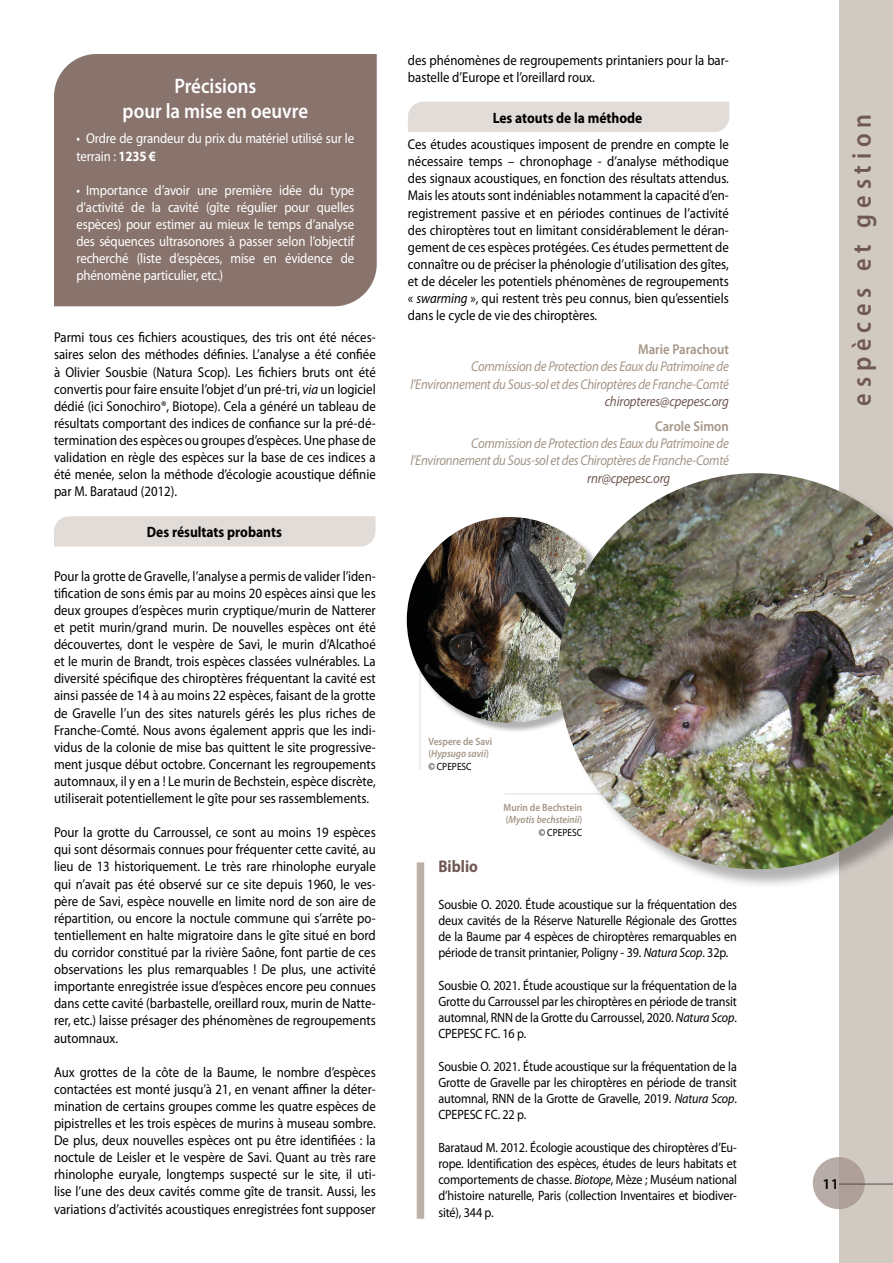
<style>
.page{position:relative;width:893px;height:1263px;background:#fff}
.page>*{position:absolute;margin:0;border:0;box-sizing:border-box;transform-origin:0 0}
.t1{font:600 27px "Myriad Pro";letter-spacing:.24em;color:#715953;scale:.9 1}
.t2{font:600 21px/25.2px "Myriad Pro";color:#fff;text-align:center;scale:.9 1}
.t3{font:700 16.95px "Myriad Pro";color:#715953;scale:.9 1}
.t4{font:700 15px "Myriad Pro";color:#000;scale:.9 1}
.t5{font:600 15px "Myriad Pro";color:#000}
.t6{font:14.25px/17.1px "Myriad Pro";color:#000;text-align:justify;scale:.9 1}
.t7{font:14.25px/17.1px "Myriad Pro";letter-spacing:-.01em;color:#fff;scale:.9 1}
.t8{font:italic 14.25px/17.1px "Myriad Pro";letter-spacing:-.02em;color:#a49587;text-align:right;scale:.9 1}
.t9{font:italic 14.25px "Myriad Pro";letter-spacing:-.01em;color:#715953;scale:.9 1}
.t10{font:600 14.25px "Myriad Pro";color:#a49587;scale:.9 1}
.t11{font:13.5px/16.2px "Myriad Pro";letter-spacing:-.01em;color:#000;text-align:justify;scale:.9 1}
.t12{font:600 10.5px/12.6px "Myriad Pro";color:#a49587;text-align:right;scale:.9 1}
.s1{font-weight:700}
.s2{font-style:italic}
.s3{font-weight:400;color:#000}
</style>
<div class="page">
<div style="left:813px;top:1157px;width:52px;height:52px;background:#b8aca9;border-radius:50%"></div>
<div style="left:839px;top:0;width:54px;height:1263px;background:#d1cac3"></div>
<hr style="left:419px;top:651px;width:2px;height:119px;background:#ece8e5">
<div style="left:408px;top:518px;width:188px;height:215px;background:#000;opacity:.3"></div>
<img style="left:407px;top:517px;width:152px;height:206px">
<div style="left:54px;top:516px;width:321px;height:30px;background:#e2dcd8"></div>
<div style="left:417px;top:862px;width:7px;height:357px;background:#beb2a8"></div>
<div style="left:408px;top:102px;width:321px;height:30px;background:#e2dcd8"></div>
<div style="left:54px;top:54px;width:323px;height:252px;background:#89746d"></div>
<hr style="left:504px;top:793px;width:124px;height:1px;background:#ece8e5">
<div style="left:561px;top:475px;width:332px;height:415px;background:#000;opacity:.3"></div>
<img style="left:559px;top:473px;width:334px;height:396px">
<h2 class="t2" style="left:123px;top:72px;width:208px">Précisions<br>pour la mise en oeuvre</h2>
<p class="t7" style="left:76px;top:130px;width:310px">• Ordre de grandeur du prix du matériel utilisé sur le terrain : <span class="s1">1235 €</span></p>
<p class="t7" style="left:76px;top:181px;width:310px;text-align:justify">• Importance d’avoir une première idée du type d’activité de la cavité (gîte régulier pour quelles espèces) pour estimer au mieux le temps d’analyse des séquences ultrasonores à passer selon l’objectif recherché (liste d’espèces, mise en évidence de phénomène particulier, etc.)</p>
<p class="t6" style="left:54px;top:329px;width:359px">Parmi tous ces fichiers acoustiques, des tris ont été néces&shy;saires selon des méthodes définies. L’analyse a été confiée à Olivier Sousbie (Natura Scop). Les fichiers bruts ont été convertis pour faire ensuite l’objet d’un pré-tri, <span class="s2">via</span> un logiciel dédié (ici Sonochiro®, Biotope). Cela a généré un tableau de résultats comportant des indices de confiance sur la pré-dé&shy;termination des espèces ou groupes d’espèces. Une phase de validation en règle des espèces sur la base de ces indices a été menée, selon la méthode d’écologie acoustique définie par M. Barataud (2012).</p>
<p class="t4" style="left:147px;top:522px;width:151px">Des résultats probants</p>
<p class="t6" style="left:54px;top:567px;width:359px">Pour la grotte de Gravelle, l’analyse a permis de valider l’iden&shy;tification de sons émis par au moins 20 espèces ainsi que les deux groupes d’espèces murin cryptique/murin de Natterer et petit murin/grand murin. De nouvelles espèces ont été découvertes, dont le vespère de Savi, le murin d’Alcathoé et le murin de Brandt, trois espèces classées vulnérables. La diversité spécifique des chiroptères fréquentant la cavité est ainsi passée de 14 à au moins 22 espèces, faisant de la grotte de Gravelle l’un des sites naturels gérés les plus riches de Franche-Comté. Nous avons également appris que les indi&shy;vidus de la colonie de mise bas quittent le site progressive&shy;ment jusque début octobre. Concernant les regroupements automnaux, il y en a ! Le murin de Bechstein, espèce discrète, utiliserait potentiellement le gîte pour ses rassemblements.</p>
<p class="t6" style="left:54px;top:824px;width:359px">Pour la grotte du Carroussel, ce sont au moins 19 espèces qui sont désormais connues pour fréquenter cette cavité, au lieu de 13 historiquement. Le très rare rhinolophe euryale qui n’avait pas été observé sur ce site depuis 1960, le ves&shy;père de Savi, espèce nouvelle en limite nord de son aire de répartition, ou encore la noctule commune qui s’arrête po&shy;tentiellement en halte migratoire dans le gîte situé en bord du corridor constitué par la rivière Saône, font partie de ces observations les plus remarquables ! De plus, une activité importante enregistrée issue d’espèces encore peu connues dans cette cavité (barbastelle, oreillard roux, murin de Natte&shy;rer, etc.) laisse présager des phénomènes de regroupements automnaux.</p>
<p class="t6" style="left:54px;top:1063px;width:359px">Aux grottes de la côte de la Baume, le nombre d’espèces contactées est monté jusqu’à 21, en venant affiner la déter&shy;mination de certains groupes comme les quatre espèces de pipistrelles et les trois espèces de murins à museau sombre.<br>De plus, deux nouvelles espèces ont pu être identifiées : la noctule de Leisler et le vespère de Savi. Quant au très rare rhinolophe euryale, longtemps suspecté sur le site, il uti&shy;lise l’une des deux cavités comme gîte de transit. Aussi, les variations d’activités acoustiques enregistrées font supposer</p>
<p class="t6" style="left:408px;top:51px;width:358px">des phénomènes de regroupements printaniers pour la bar&shy;bastelle d’Europe et l’oreillard roux.</p>
<p class="t4" style="left:493px;top:108px;width:168px">Les atouts de la méthode</p>
<p class="t6" style="left:408px;top:136px;width:358px">Ces études acoustiques imposent de prendre en compte le nécessaire temps – chronophage - d’analyse méthodique des signaux acoustiques, en fonction des résultats attendus.<br>Mais les atouts sont indéniables notamment la capacité d’en&shy;registrement passive et en périodes continues de l’activité des chiroptères tout en limitant considérablement le déran&shy;gement de ces espèces protégées. Ces études permettent de connaître ou de préciser la phénologie d’utilisation des gîtes, et de déceler les potentiels phénomènes de regroupements « <span class="s2">swarming</span> », qui restent très peu connus, bien qu’essentiels dans le cycle de vie des chiroptères.</p>
<p class="t10" style="left:638px;top:340px;width:102px">Marie Parachout</p>
<p class="t8" style="left:410px;top:358px;width:355px">Commission de Protection des Eaux du Patrimoine de l’Environnement du Sous-sol et des Chiroptères de Franche-Comté</p>
<p class="t9" style="left:605px;top:392px;width:139px">chiropteres@cpepesc.org</p>
<p class="t10" style="left:655px;top:417px;width:83px">Carole Simon</p>
<p class="t8" style="left:410px;top:435px;width:355px">Commission de Protection des Eaux du Patrimoine de l’Environnement du Sous-sol et des Chiroptères de Franche-Comté</p>
<p class="t9" style="left:587px;top:469px;width:94px">rnr@cpepesc.org</p>
<p class="t12" style="left:428px;top:734px;width:72px;text-align:left">Vespere de Savi (<span class="s2">Hypsugo savii</span>) <span class="s3">© CPEPESC</span></p>
<p class="t12" style="left:504px;top:800px;width:89px">Murin de Bechstein (<span class="s2">Myotis bechsteinii</span>) <span class="s3">© CPEPESC</span></p>
<p class="t3" style="left:438px;top:855px;width:45px">Biblio</p>
<p class="t11" style="left:438px;top:896px;width:333px">Sousbie O. 2020. Étude acoustique sur la fréquentation des deux cavités de la Réserve Naturelle Régionale des Grottes de la Baume par 4 espèces de chiroptères remarquables en période de transit printanier, Poligny - 39. <span class="s2">Natura Scop</span>. 32p.</p>
<p class="t11" style="left:438px;top:977px;width:333px">Sousbie O. 2021. Étude acoustique sur la fréquentation de la Grotte du Carroussel par les chiroptères en période de transit automnal, RNN de la Grotte du Carroussel, 2020. <span class="s2">Natura Scop</span>.<br>CPEPESC FC. 16 p.</p>
<p class="t11" style="left:438px;top:1058px;width:333px">Sousbie O. 2021. Étude acoustique sur la fréquentation de la Grotte de Gravelle par les chiroptères en période de transit automnal, RNN de la Grotte de Gravelle, 2019. <span class="s2">Natura Scop</span>.<br>CPEPESC FC. 22 p.</p>
<p class="t11" style="left:438px;top:1139px;width:333px">Barataud M. 2012. Écologie acoustique des chiroptères d’Eu&shy;rope. Identification des espèces, études de leurs habitats et comportements de chasse. <span class="s2">Biotope</span>, Mèze ; Muséum national d’histoire naturelle, Paris (collection Inventaires et biodiver&shy;sité), 344 p.</p>
<h1 class="t1" style="left:844px;top:406px;width:326px;rotate:-90deg">espèces et gestion</h1>
<p class="t5" style="left:823px;top:1174px;width:18px">11</p>
</div>
